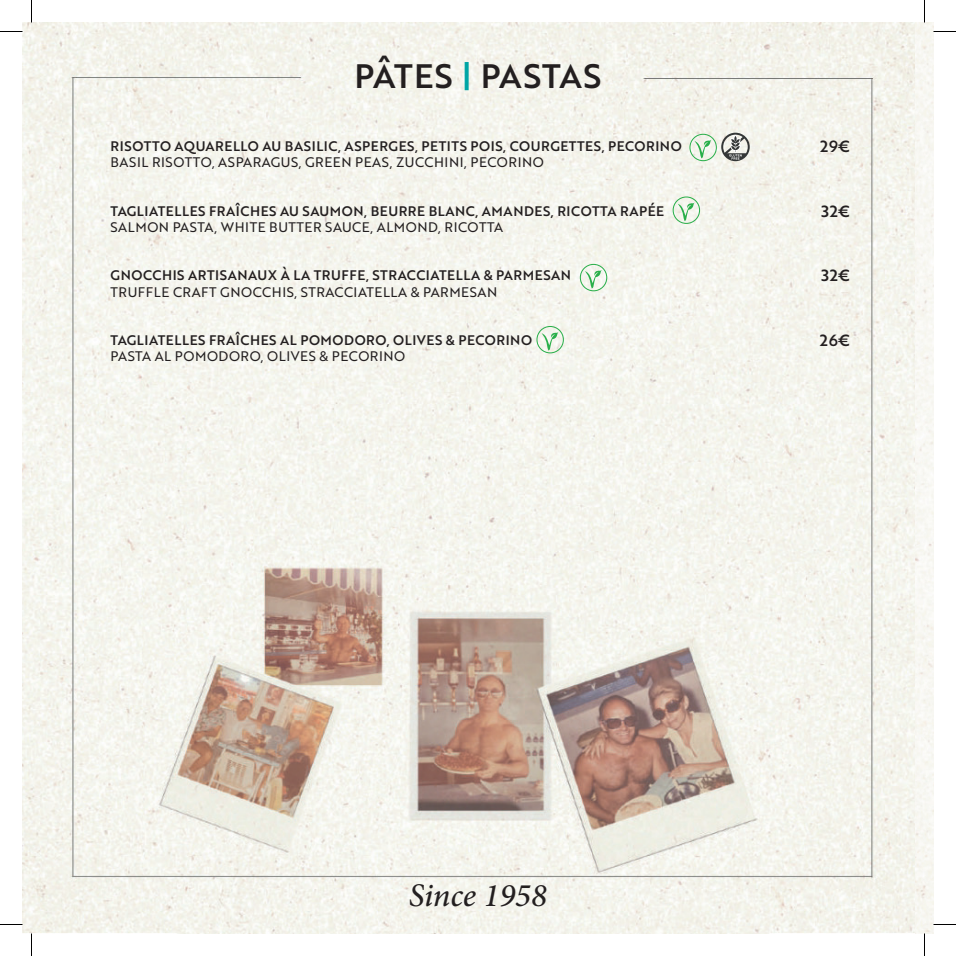
<style>
.page{position:relative;width:956px;height:956px;background:#fff}
.page>*{position:absolute;margin:0;border:0;box-sizing:border-box;transform-origin:0 0}
.t1{font:33px "Brother 1816 Medium";letter-spacing:.025em;color:#231f20}
.t2{font:italic 500 33px "Minion Pro";letter-spacing:-.005em;color:#231f20}
.t3{font:15.75px "Brother 1816 Medium";letter-spacing:.035em;color:#231f20}
.t4{font:13.5px "Brother 1816 Medium";letter-spacing:.04em;color:#231f20}
.t5{font:13.5px "Brother 1816 Regular";letter-spacing:.04em;color:#231f20}
.s1{color:#00a5a5}
</style>
<div class="page">
<img style="left:23px;top:23px;width:893px;height:910px">
<div style="left:916px;top:23px;width:17px;height:910px;background:#f8f7f3"></div>
<svg style="left:673px;top:196px;width:27px;height:28px"></svg>
<svg style="left:580px;top:264px;width:27px;height:27px"></svg>
<svg style="left:689px;top:133px;width:61px;height:28px"></svg>
<svg style="left:536px;top:326px;width:28px;height:27px"></svg>
<svg style="left:0;top:31px;width:22px;height:1px"></svg>
<svg style="left:933px;top:31px;width:23px;height:1px"></svg>
<svg style="left:0;top:924px;width:22px;height:1px"></svg>
<svg style="left:933px;top:924px;width:23px;height:1px"></svg>
<svg style="left:31px;top:0;width:1px;height:23px"></svg>
<svg style="left:31px;top:933px;width:1px;height:23px"></svg>
<svg style="left:924px;top:0;width:1px;height:23px"></svg>
<svg style="left:924px;top:933px;width:1px;height:23px"></svg>
<h1 class="t1" style="left:354px;top:52px;width:249px">PÂTES <span class="s1">|</span> PASTAS</h1>
<p class="t4" style="left:111px;top:136px;width:573px">RISOTTO AQUARELLO AU BASILIC, ASPERGES, PETITS POIS, COURGETTES, PECORINO</p>
<p class="t5" style="left:111px;top:152px;width:435px">BASIL RISOTTO, ASPARAGUS, GREEN PEAS, ZUCCHINI, PECORINO</p>
<p class="t4" style="left:111px;top:200px;width:555px">TAGLIATELLES FRAÎCHES AU SAUMON, BEURRE BLANC, AMANDES, RICOTTA RAPÉE</p>
<p class="t5" style="left:111px;top:217px;width:394px">SALMON PASTA, WHITE BUTTER SAUCE, ALMOND, RICOTTA</p>
<p class="t4" style="left:111px;top:265px;width:462px">GNOCCHIS ARTISANAUX À LA TRUFFE, STRACCIATELLA &amp; PARMESAN</p>
<p class="t5" style="left:111px;top:282px;width:388px">TRUFFLE CRAFT GNOCCHIS, STRACCIATELLA &amp; PARMESAN</p>
<p class="t4" style="left:111px;top:330px;width:423px">TAGLIATELLES FRAÎCHES AL POMODORO, OLIVES &amp; PECORINO</p>
<p class="t5" style="left:111px;top:346px;width:296px">PASTA AL POMODORO, OLIVES &amp; PECORINO</p>
<p class="t3" style="left:820px;top:135px;width:32px">29€</p>
<p class="t3" style="left:822px;top:199px;width:30px">32€</p>
<p class="t3" style="left:822px;top:264px;width:30px">32€</p>
<p class="t3" style="left:820px;top:328px;width:32px">26€</p>
<h1 class="t2" style="left:409px;top:873px;width:140px">Since 1958</h1>
</div>
